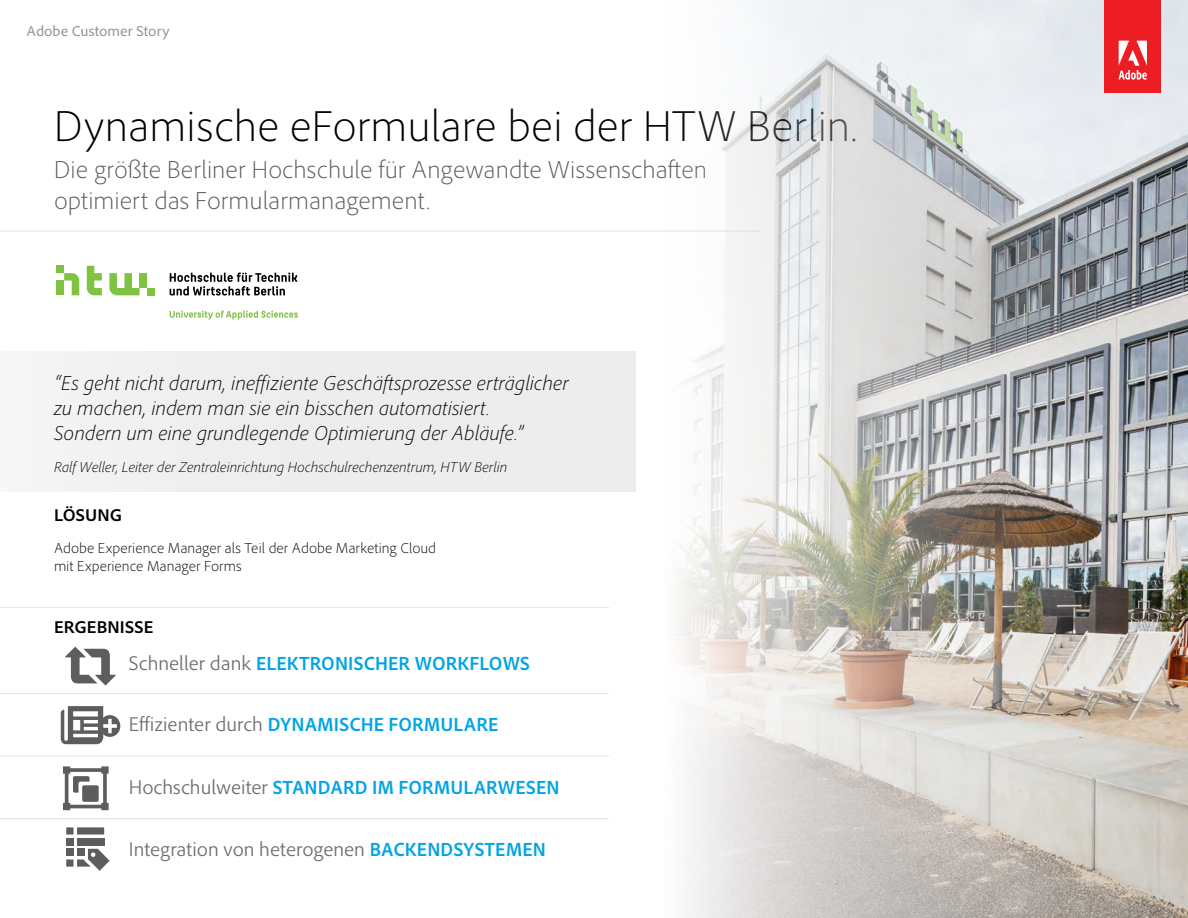
<style>
.page{position:relative;width:1188px;height:918px;background:#fff}
.page>*{position:absolute;margin:0;border:0;box-sizing:border-box;transform-origin:0 0}
.t1{font:300 45px "Adobe Clean";letter-spacing:.005em;color:#000}
.t2{font:300 25.5px/30.6px "Adobe Clean";letter-spacing:.005em;color:#58595b}
.t3{font:italic 300 21px/25.2px "Adobe Clean";color:#000}
.t4{font:700 semi-condensed 20.25px "Adobe Clean";color:#00a4e4}
.t5{font:300 20.25px "Adobe Clean";color:#6d6e71}
.t6{font:700 18px "Adobe Clean";letter-spacing:.005em;color:#000}
.t7{font:300 15px/18px "Adobe Clean";color:#000}
.t8{font:italic 300 15px "Adobe Clean";color:#000}
.t9{font:15px "Adobe Clean";color:#939598}
.s1{font-weight:300;font-stretch:normal;color:#6d6e71}
.s2{font-weight:700;font-stretch:semi-condensed;color:#00a4e4}
</style>
<div class="page">
<div style="left:0;top:352px;width:636px;height:140px;background:#ededee"></div>
<hr style="left:0;top:607px;width:609px;height:1px;background:#e6e7e8">
<hr style="left:0;top:693px;width:609px;height:1px;background:#e6e7e8">
<hr style="left:0;top:756px;width:609px;height:1px;background:#e6e7e8">
<hr style="left:0;top:818px;width:609px;height:1px;background:#e6e7e8">
<hr style="left:0;top:230px;width:760px;height:2px;background:#e6e7e8">
<img style="left:495px;top:0;width:693px;height:918px">
<div style="left:1105px;top:0;width:56px;height:92px;background:#ed1d24"></div>
<svg style="left:1118px;top:41px;width:29px;height:39px"></svg>
<svg style="left:170px;top:273px;width:128px;height:23px"></svg>
<svg style="left:170px;top:310px;width:128px;height:10px"></svg>
<div style="left:140px;top:273px;width:7px;height:15px;background:#80c342"></div>
<div style="left:147px;top:288px;width:8px;height:7px;background:#80c342"></div>
<svg style="left:87px;top:266px;width:15px;height:29px"></svg>
<svg style="left:109px;top:273px;width:31px;height:22px"></svg>
<div style="left:57px;top:281px;width:7px;height:14px;background:#80c342"></div>
<div style="left:57px;top:266px;width:7px;height:7px;background:#80c342"></div>
<svg style="left:64px;top:273px;width:15px;height:22px"></svg>
<svg style="left:65px;top:647px;width:51px;height:39px"></svg>
<svg style="left:66px;top:827px;width:38px;height:8px"></svg>
<div style="left:66px;top:838px;width:7px;height:7px;background:#5f5d5c"></div>
<div style="left:77px;top:838px;width:27px;height:7px;background:#5f5d5c"></div>
<svg style="left:66px;top:849px;width:44px;height:22px"></svg>
<svg style="left:61px;top:706px;width:59px;height:38px"></svg>
<svg style="left:63px;top:766px;width:46px;height:44px"></svg>
<p class="t9" style="left:27px;top:22px;width:144px">Adobe Customer Story</p>
<h1 class="t1" style="left:54px;top:99px;width:805px">Dynamische eFormulare bei der HTW Berlin.</h1>
<p class="t2" style="left:54px;top:154px;width:655px">Die größte Berliner Hochschule für Angewandte Wissenschaften optimiert das Formularmanagement.</p>
<p class="t3" style="left:54px;top:370px;width:516px">“Es geht nicht darum, ineffiziente Geschäftsprozesse erträglicher zu machen, indem man sie ein bisschen automatisiert.<br>Sondern um eine grundlegende Optimierung der Abläufe.”</p>
<p class="t8" style="left:54px;top:458px;width:455px">Ralf Weller, Leiter der Zentraleinrichtung Hochschulrechenzentrum, HTW Berlin</p>
<p class="t6" style="left:54px;top:504px;width:70px">LÖSUNG</p>
<p class="t7" style="left:54px;top:539px;width:384px">Adobe Experience Manager als Teil der Adobe Marketing Cloud mit Experience Manager Forms</p>
<p class="t6" style="left:54px;top:616px;width:101px">ERGEBNISSE</p>
<p class="t4" style="left:129px;top:652px;width:403px"><span class="s1">Schneller dank</span> ELEKTRONISCHER WORKFLOWS</p>
<p class="t4" style="left:129px;top:712px;width:371px"><span class="s1">Effizienter durch</span> DYNAMISCHE FORMULARE</p>
<p class="t4" style="left:129px;top:775px;width:432px"><span class="s1">Hochschulweiter</span> STANDARD IM FORMULARWESEN</p>
<p class="t5" style="left:129px;top:837px;width:419px">Integration von heterogenen <span class="s2">BACKENDSYSTEMEN</span></p>
</div>
